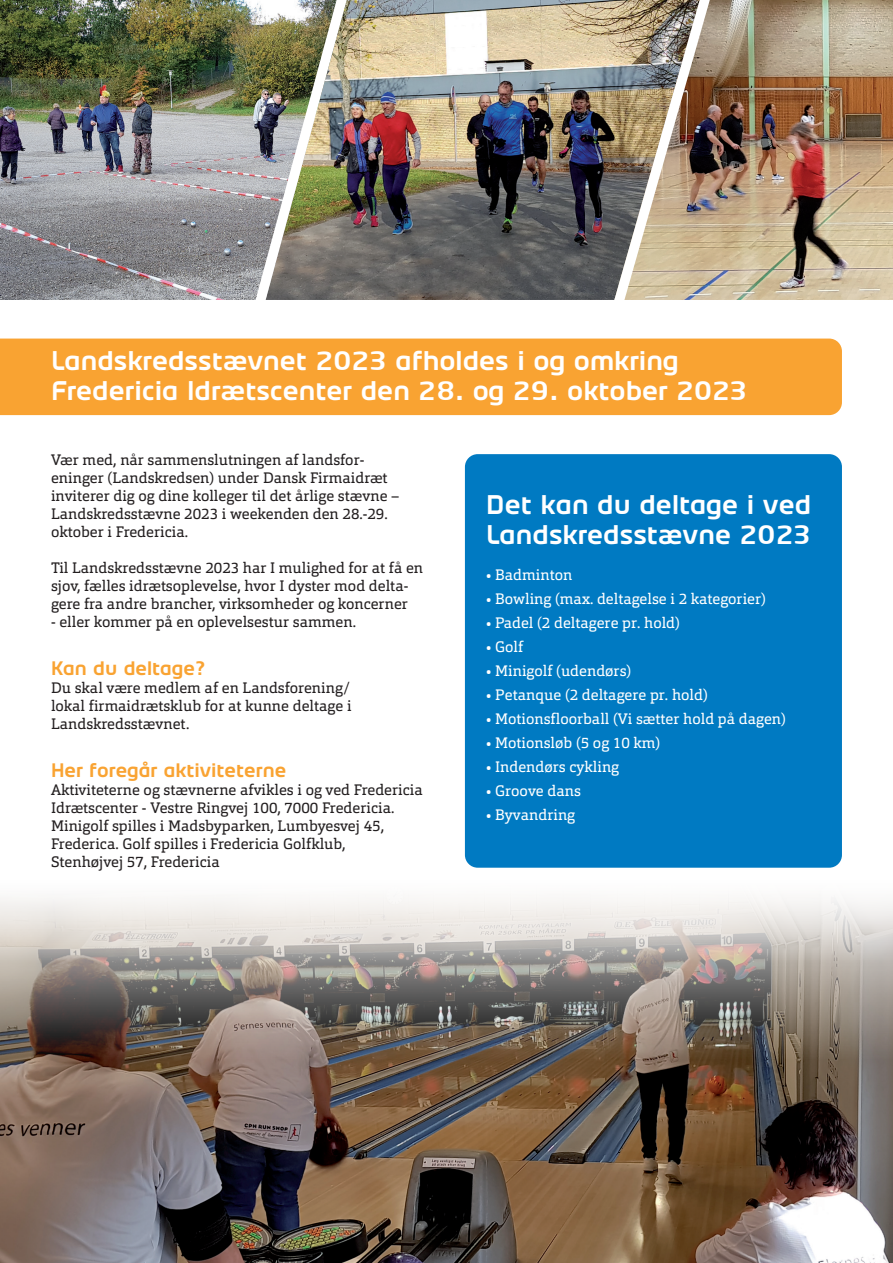
<style>
.page{position:relative;width:893px;height:1263px;background:#fff}
.page>*{position:absolute;margin:0;border:0;box-sizing:border-box;transform-origin:0 0}
.t1{font:700 27px/30px "Firm";color:#fff}
.t2{font:700 19.5px "Firm";color:#f9a332}
.t3{font:15px/18px "Orgon Slab";color:#231f20}
.t4{font:15px "Orgon Slab";color:#fff}
</style>
<div class="page">
<img style="left:0;top:866px;width:893px;height:397px">
<img style="left:727px;top:0;width:166px;height:300px">
<div style="left:465px;top:454px;width:377px;height:414px;background:#007ac2;border-radius:13px"></div>
<div style="left:0;top:339px;width:842px;height:76px;background:#f9a332"></div>
<img style="left:0;top:0;width:247px;height:300px">
<img style="left:247px;top:0;width:480px;height:300px">
<h1 class="t1" style="left:51px;top:346px;width:698px">Landskredsstævnet 2023 afholdes i og omkring<br>Fredericia Idrætscenter den 28. og 29. oktober 2023</h1>
<p class="t3" style="left:51px;top:451px;width:350px">Vær med, når sammenslutningen af landsfor&shy;eninger (Landskredsen) under Dansk Firmaidræt inviterer dig og dine kolleger til det årlige stævne – Landskredsstævne 2023 i weekenden den 28.-29. oktober i Fredericia.</p>
<p class="t3" style="left:51px;top:559px;width:374px">Til Landskredsstævne 2023 har I mulighed for at få en sjov, fælles idrætsoplevelse, hvor I dyster mod delta&shy;gere fra andre brancher, virksomheder og koncerner</p>
<p class="t3" style="left:51px;top:613px;width:307px">- eller kommer på en oplevelsestur sammen.</p>
<h2 class="t2" style="left:51px;top:657px;width:157px">Kan du deltage?</h2>
<p class="t3" style="left:51px;top:679px;width:302px">Du skal være medlem af en Landsforening/ lokal firmaidrætsklub for at kunne deltage i<br>Landskredsstævnet.</p>
<h2 class="t2" style="left:51px;top:759px;width:237px">Her foregår aktiviteterne</h2>
<p class="t3" style="left:51px;top:781px;width:373px">Aktiviteterne og stævnerne afvikles i og ved Fredericia Idrætscenter - Vestre Ringvej 100, 7000 Fredericia.<br>Minigolf spilles i Madsbyparken, Lumbyesvej 45, Frederica. Golf spilles i Fredericia Golfklub,<br>Stenhøjvej 57, Fredericia</p>
<h1 class="t1" style="left:486px;top:490px;width:327px">Det kan du deltage i ved<br>Landskredsstævne 2023</h1>
<p class="t4" style="left:486px;top:565px;width:88px">• Badminton</p>
<p class="t4" style="left:486px;top:589px;width:281px">• Bowling (max. deltagelse i 2 kategorier)</p>
<p class="t4" style="left:486px;top:613px;width:195px">• Padel (2 deltagere pr. hold)</p>
<p class="t4" style="left:486px;top:637px;width:39px">• Golf</p>
<p class="t4" style="left:486px;top:661px;width:147px">• Minigolf (udendørs)</p>
<p class="t4" style="left:486px;top:685px;width:223px">• Petanque (2 deltagere pr. hold)</p>
<p class="t4" style="left:486px;top:709px;width:301px">• Motionsfloorball (Vi sætter hold på dagen)</p>
<p class="t4" style="left:486px;top:733px;width:176px">• Motionsløb (5 og 10 km)</p>
<p class="t4" style="left:486px;top:757px;width:135px">• Indendørs cykling</p>
<p class="t4" style="left:486px;top:781px;width:96px">• Groove dans</p>
<p class="t4" style="left:486px;top:805px;width:91px">• Byvandring</p>
</div>
